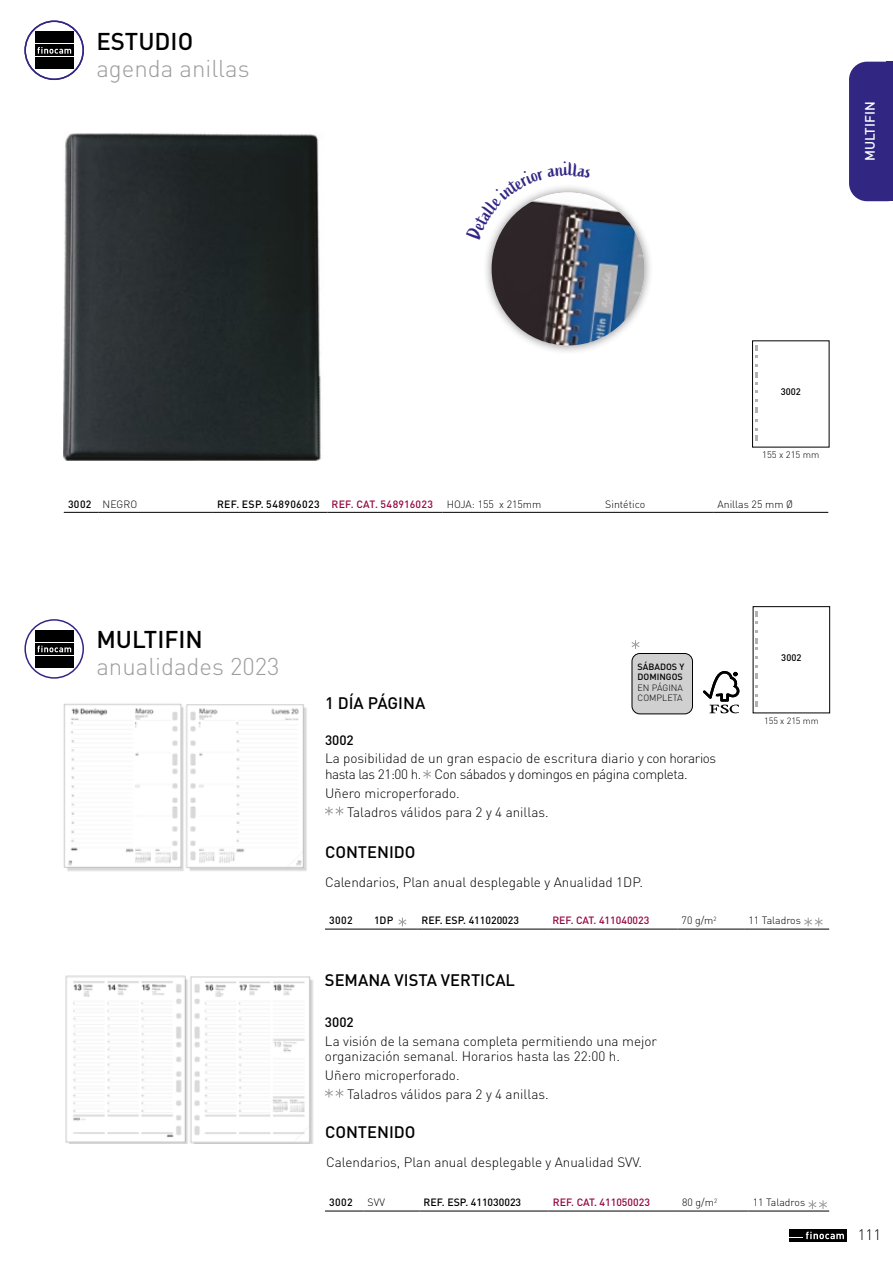
<style>
.page{position:relative;width:893px;height:1263px;background:#fff}
.page>*{position:absolute;margin:0;border:0;box-sizing:border-box;transform-origin:0 0}
.t1{font:300 24px "DIN";color:#9d9d9c}
.t2{font:500 24px "DIN";color:#000}
.t3{font:19.5px "Active";color:#312783}
.t4{font:500 16.5px "DIN";color:#000}
.t5{font:300 15px "DIN";color:#000}
.t6{font:300 13.5px/18.8px "DIN";color:#000}
.t7{font:300 13.5px/15.8px "DIN";letter-spacing:-.03em;color:#000}
.t8{font:500 13.5px "DIN";color:#fff}
.t9{font:500 13.5px "DIN";color:#000}
.t10{font:300 10.5px "DIN";color:#000}
.t11{font:500 10.5px "DIN";letter-spacing:.01em;color:#000}
.t12{font:500 10.5px "DIN";letter-spacing:.03em;color:#000}
.t13{font:500 10.5px "DIN";color:#95063f}
.t14{font:300 9.45px "DIN";color:#000}
.t15{font:500 9.45px "DIN";color:#000}
.t16{font:300 9px/10.5px "DIN";color:#000}
.t17{font:500 9px/10.5px "DIN";color:#000}
.s1{font-weight:500}
.s2{color:#95063f}
</style>
<div class="page">
<img style="left:64px;top:133px;width:257px;height:328px">
<img style="left:65px;top:975px;width:248px;height:168px">
<img style="left:63px;top:703px;width:244px;height:168px">
<div style="left:803px;top:1229px;width:44px;height:13px;background:#000"></div>
<svg style="left:806px;top:1232px;width:38px;height:7px"></svg>
<hr style="left:789px;top:1229px;width:13px;height:4px;background:#000">
<hr style="left:789px;top:1233px;width:13px;height:4px;background:#000">
<hr style="left:789px;top:1238px;width:13px;height:4px;background:#000">
<div style="left:849px;top:62px;width:37px;height:139px;background:#312783"></div>
<div style="left:886px;top:62px;width:7px;height:139px;background:#312783"></div>
<div style="left:24px;top:21px;width:60px;height:59px;border:2px solid #312783;border-radius:50%"></div>
<div style="left:24px;top:619px;width:60px;height:60px;border:2px solid #312783;border-radius:50%"></div>
<div style="left:35px;top:32px;width:39px;height:11px;background:#000"></div>
<div style="left:35px;top:45px;width:39px;height:11px;background:#000"></div>
<div style="left:35px;top:58px;width:39px;height:11px;background:#000"></div>
<svg style="left:37px;top:47px;width:34px;height:7px"></svg>
<div style="left:35px;top:630px;width:39px;height:11px;background:#000"></div>
<svg style="left:35px;top:643px;width:39px;height:11px"></svg>
<div style="left:35px;top:656px;width:39px;height:12px;background:#000"></div>
<svg style="left:37px;top:646px;width:34px;height:6px"></svg>
<svg style="left:755px;top:346px;width:3px;height:12px"></svg>
<svg style="left:755px;top:364px;width:3px;height:29px"></svg>
<svg style="left:755px;top:408px;width:3px;height:5px"></svg>
<svg style="left:755px;top:428px;width:3px;height:13px"></svg>
<svg style="left:703px;top:671px;width:37px;height:43px"></svg>
<div style="left:753px;top:606px;width:77px;height:107px;border:1px solid #000"></div>
<svg style="left:755px;top:611px;width:3px;height:13px"></svg>
<svg style="left:755px;top:630px;width:3px;height:20px"></svg>
<svg style="left:755px;top:665px;width:3px;height:14px"></svg>
<svg style="left:755px;top:694px;width:3px;height:13px"></svg>
<div style="left:632px;top:653px;width:60px;height:61px;background:#d0d0d0;border-radius:8px"></div>
<div style="left:631px;top:653px;width:62px;height:61px;border:1px solid #000;border-radius:8px"></div>
<svg style="left:631px;top:640px;width:9px;height:9px"></svg>
<svg style="left:398px;top:918px;width:8px;height:8px"></svg>
<svg style="left:423px;top:770px;width:8px;height:8px"></svg>
<svg style="left:804px;top:918px;width:19px;height:8px"></svg>
<svg style="left:808px;top:1200px;width:19px;height:9px"></svg>
<svg style="left:325px;top:807px;width:18px;height:8px"></svg>
<svg style="left:325px;top:1089px;width:18px;height:8px"></svg>
<div style="left:482px;top:182px;width:172px;height:173px;background:#000;opacity:.45"></div>
<img style="left:491px;top:192px;width:154px;height:153px;border-radius:77px">
<hr style="left:64px;top:512px;width:34px;height:1px;background:#000">
<hr style="left:98px;top:512px;width:115px;height:1px;background:#000">
<hr style="left:213px;top:512px;width:114px;height:1px;background:#000">
<hr style="left:327px;top:512px;width:115px;height:1px;background:#000">
<hr style="left:442px;top:512px;width:159px;height:1px;background:#000">
<hr style="left:713px;top:512px;width:115px;height:1px;background:#000">
<hr style="left:601px;top:512px;width:112px;height:1px;background:#000">
<hr style="left:325px;top:929px;width:45px;height:1px;background:#000">
<hr style="left:370px;top:929px;width:47px;height:1px;background:#000">
<hr style="left:417px;top:929px;width:131px;height:1px;background:#000">
<hr style="left:548px;top:929px;width:129px;height:1px;background:#000">
<hr style="left:744px;top:929px;width:85px;height:1px;background:#000">
<hr style="left:677px;top:929px;width:67px;height:1px;background:#000">
<hr style="left:325px;top:1211px;width:38px;height:1px;background:#000">
<hr style="left:363px;top:1211px;width:56px;height:1px;background:#000">
<hr style="left:419px;top:1211px;width:130px;height:1px;background:#000">
<hr style="left:549px;top:1211px;width:129px;height:1px;background:#000">
<hr style="left:748px;top:1211px;width:81px;height:1px;background:#000">
<hr style="left:678px;top:1211px;width:70px;height:1px;background:#000">
<svg style="left:482px;top:182px;width:109px;height:58px"></svg>
<h1 class="t2" style="left:96px;top:26px;width:98px">ESTUDIO</h1>
<h1 class="t1" style="left:96px;top:53px;width:155px">agenda anillas</h1>
<h2 class="t3" style="left:564px;top:158px;width:6px">i</h2>
<p class="t8" style="left:861px;top:161px;width:61px;rotate:-90deg">MULTIFIN</p>
<p class="t15" style="left:781px;top:385px;width:22px">3002</p>
<p class="t14" style="left:762px;top:449px;width:59px">155 x 215 mm</p>
<p class="t10" style="left:68px;top:497px;width:71px"><span class="s1">3002</span> NEGRO</p>
<p class="t12" style="left:217px;top:497px;width:217px">REF. ESP. 548906023 <span class="s2">REF. CAT. 548916023</span></p>
<p class="t10" style="left:447px;top:497px;width:96px">HOJA: 155 x 215mm</p>
<p class="t10" style="left:605px;top:497px;width:42px">Sintético</p>
<p class="t10" style="left:717px;top:497px;width:77px">Anillas 25 mm Ø</p>
<h1 class="t2" style="left:96px;top:624px;width:108px">MULTIFIN</h1>
<h1 class="t1" style="left:96px;top:652px;width:185px">anualidades 2023</h1>
<p class="t4" style="left:325px;top:693px;width:102px">1 DÍA PÁGINA</p>
<p class="t17" style="left:638px;top:661px;width:48px">SÁBADOS Y<br>DOMINGOS</p>
<p class="t16" style="left:638px;top:682px;width:47px">EN PÁGINA<br>COMPLETA</p>
<p class="t9" style="left:325px;top:731px;width:30px">3002</p>
<p class="t7" style="left:325px;top:750px;width:393px">La posibilidad de un gran espacio de escritura diario y con horarios hasta las 21:00 h. Con sábados y domingos en página completa.</p>
<p class="t6" style="left:347px;top:783px;width:203px;text-indent:-22px">Uñero microperforado.<br>Taladros válidos para 2 y 4 anillas.</p>
<p class="t4" style="left:325px;top:841px;width:92px">CONTENIDO</p>
<p class="t6" style="left:325px;top:873px;width:319px">Calendarios, Plan anual desplegable y Anualidad 1DP.</p>
<p class="t15" style="left:781px;top:651px;width:22px">3002</p>
<p class="t16" style="left:764px;top:715px;width:56px">155 x 215 mm</p>
<p class="t11" style="left:329px;top:914px;width:25px">3002</p>
<p class="t11" style="left:374px;top:914px;width:21px">1DP</p>
<p class="t11" style="left:421px;top:914px;width:99px">REF. ESP. 411020023</p>
<p class="t13" style="left:552px;top:914px;width:99px">REF. CAT. 411040023</p>
<p class="t10" style="left:682px;top:914px;width:37px">70 g/m<sup>2</sup></p>
<p class="t10" style="left:748px;top:914px;width:54px">11 Taladros</p>
<p class="t4" style="left:325px;top:970px;width:192px">SEMANA VISTA VERTICAL</p>
<p class="t9" style="left:325px;top:1013px;width:30px">3002</p>
<p class="t6" style="left:325px;top:1033px;width:334px;line-height:15.8px">La visión de la semana completa permitiendo una mejor organización semanal. Horarios hasta las 22:00 h.</p>
<p class="t6" style="left:347px;top:1065px;width:203px;text-indent:-22px">Uñero microperforado.<br>Taladros válidos para 2 y 4 anillas.</p>
<p class="t4" style="left:325px;top:1121px;width:92px">CONTENIDO</p>
<p class="t6" style="left:326px;top:1152px;width:318px">Calendarios, Plan anual desplegable y Anualidad SVV.</p>
<p class="t11" style="left:329px;top:1196px;width:25px">3002</p>
<p class="t10" style="left:368px;top:1196px;width:19px">SVV</p>
<p class="t11" style="left:424px;top:1196px;width:99px">REF. ESP. 411030023</p>
<p class="t13" style="left:553px;top:1196px;width:99px">REF. CAT. 411050023</p>
<p class="t10" style="left:682px;top:1196px;width:37px">80 g/m<sup>2</sup></p>
<p class="t10" style="left:753px;top:1196px;width:54px">11 Taladros</p>
<p class="t5" style="left:858px;top:1225px;width:25px">111</p>
</div>
